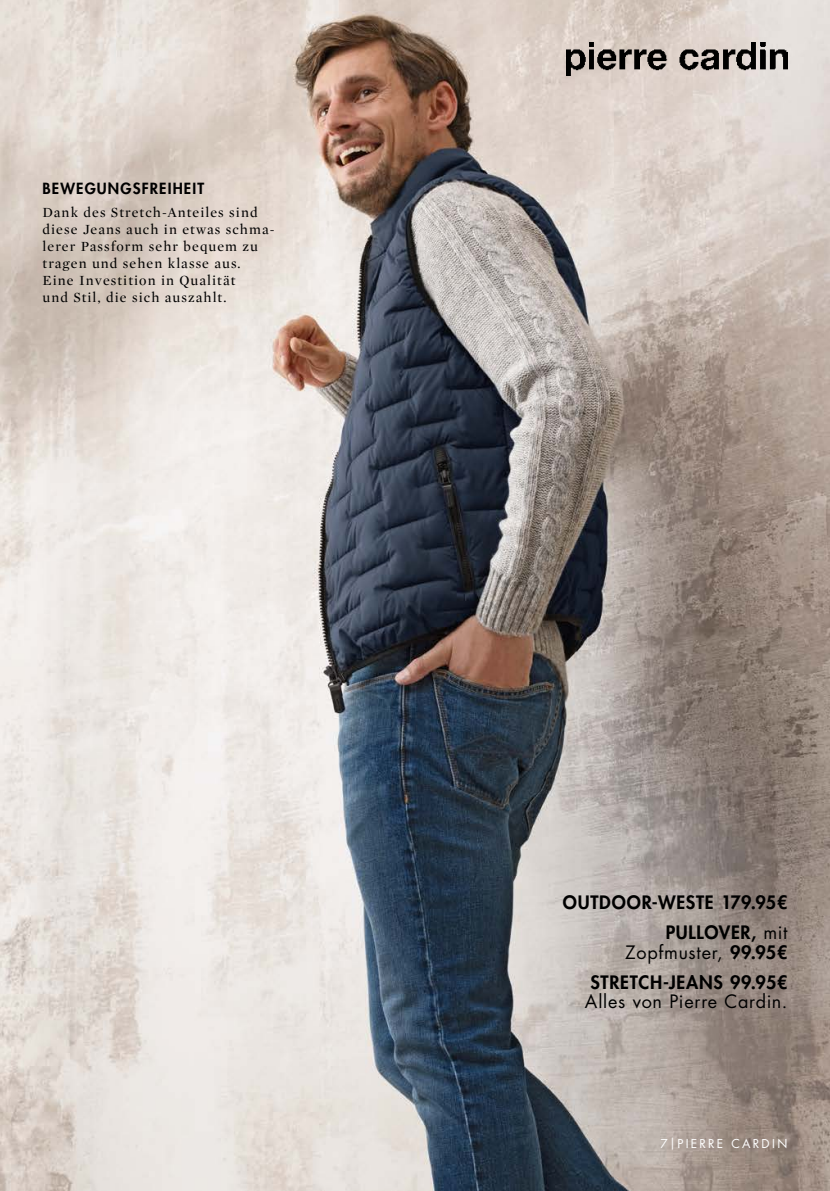
<style>
.page{position:relative;width:830px;height:1191px;background:#fff}
.page>*{position:absolute;margin:0;border:0;box-sizing:border-box;transform-origin:0 0}
.t1{font:800 18px/30px "Futura Std";letter-spacing:.045em;color:#000;text-align:right}
.t2{font:18px "Futura Std";letter-spacing:.035em;color:#000}
.t3{font:800 15px "Futura Std";letter-spacing:.075em;color:#000}
.t4{font:14.25px/17.1px "Mercury Display";letter-spacing:.075em;color:#000}
.t5{font:12px "Futura Std";letter-spacing:.185em;color:#fff}
.s1{font-weight:400}
</style>
<div class="page">
<img style="left:0;top:0;width:829px;height:1191px">
<img style="left:566px;top:43px;width:221px;height:33px">
<p class="t3" style="left:43px;top:179px;width:163px">BEWEGUNGSFREIHEIT</p>
<p class="t4" style="left:43px;top:203px;width:233px">Dank des Stretch-Anteiles sind diese Jeans auch in etwas schma&shy;lerer Passform sehr bequem zu tragen und sehen klasse aus.<br>Eine Investition in Qualität<br>und Stil, die sich auszahlt.</p>
<p class="t1" style="left:562px;top:887px;width:226px">OUTDOOR-WESTE 179.95€<br>PULLOVER, <span class="s1">mit</span></p>
<p class="t1" style="left:590px;top:937px;width:198px"><span class="s1">Zopfmuster,</span> 99.95€<br>STRETCH-JEANS 99.95€</p>
<p class="t2" style="left:584px;top:990px;width:204px">Alles von Pierre Cardin.</p>
<p class="t5" style="left:660px;top:1136px;width:128px">7|PIERRE CARDIN</p>
</div>
